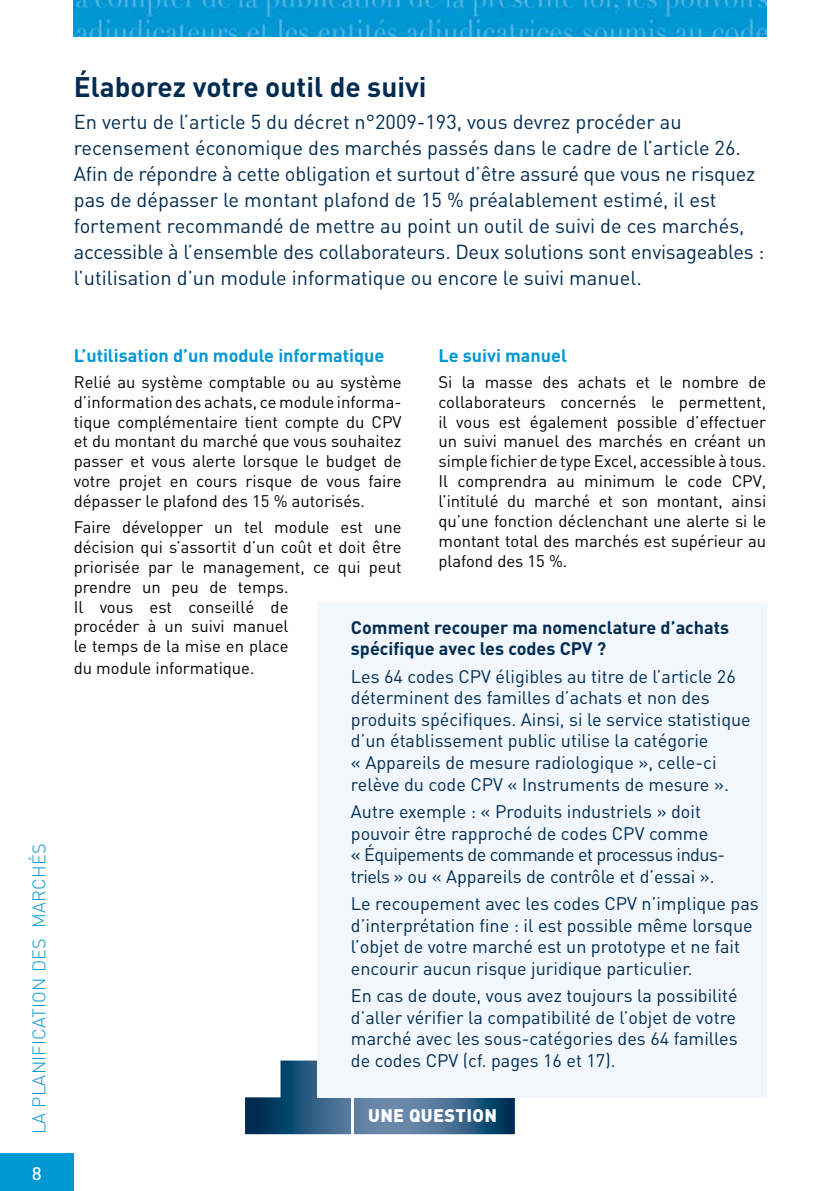
<style>
.page{position:relative;width:840px;height:1191px;background:#fff}
.page>*{position:absolute;margin:0;border:0;box-sizing:border-box;transform-origin:0 0}
.t1{font:700 28px "DIN";color:#002c52}
.t2{font:20px/26px "DIN";color:#002c52}
.t3{font:18px/21.6px "DIN";color:#002c52}
.t4{font:700 18px/21.6px "DIN";color:#002c52}
.t5{font:700 18px "DIN";color:#0098d4}
.t6{font:300 18px "DIN";letter-spacing:.015em;color:#0098d4}
.t7{font:900 18px "DIN";letter-spacing:.02em;color:#fff}
.t8{font:18px "DIN";color:#fff}
.t9{font:16.6px/20px "DIN";color:#000;text-align:justify}
</style>
<div class="page">
<img style="left:74px;top:0;width:691px;height:37px">
<div style="left:0;top:1154px;width:74px;height:37px;background:#0098d4"></div>
<svg style="left:245px;top:1060px;width:269px;height:74px"></svg>
<hr style="left:352px;top:1081px;width:2px;height:74px;background:#fff">
<div style="left:317px;top:602px;width:448px;height:495px;background:#f1f7fc"></div>
<p class="t6" style="left:33px;top:1134px;width:292px;rotate:-90deg">LA PLANIFICATION DES MARCHÉS</p>
<p class="t8" style="left:32px;top:1166px;width:11px">8</p>
<h1 class="t1" style="left:74px;top:77px;width:354px">Élaborez votre outil de suivi</h1>
<p class="t2" style="left:74px;top:111px;width:691px">En vertu de l’article 5 du décret n°2009-193, vous devrez procéder au recensement économique des marchés passés dans le cadre de l’article 26.<br>Afin de répondre à cette obligation et surtout d’être assuré que vous ne risquez pas de dépasser le montant plafond de 15 % préalablement estimé, il est fortement recommandé de mettre au point un outil de suivi de ces marchés, accessible à l’ensemble des collaborateurs. Deux solutions sont envisageables : l’utilisation d’un module informatique ou encore le suivi manuel.</p>
<p class="t5" style="left:74px;top:349px;width:312px">L’utilisation d’un module informatique</p>
<p class="t9" style="left:74px;top:374px;width:329px">Relié au système comptable ou au système d’information des achats, ce module informa&shy;tique complémentaire tient compte du CPV et du montant du marché que vous souhaitez passer et vous alerte lorsque le budget de votre projet en cours risque de vous faire dépasser le plafond des 15 % autorisés.</p>
<p class="t9" style="left:74px;top:519px;width:329px;text-align:left">Faire développer un tel module est une décision qui s’assortit d’un coût et doit être priorisée par le management, ce qui peut prendre un peu de temps.<br>Il vous est conseillé de<br>procéder à un suivi manuel<br>le temps de la mise en place</p>
<p class="t9" style="left:74px;top:660px;width:182px">du module informatique.</p>
<p class="t5" style="left:438px;top:349px;width:130px">Le suivi manuel</p>
<p class="t9" style="left:438px;top:374px;width:329px">Si la masse des achats et le nombre de collaborateurs concernés le permettent, il vous est également possible d’effectuer un suivi manuel des marchés en créant un simple fichier de type Excel, accessible à tous.<br>Il comprendra au minimum le code CPV, l’intitulé du marché et son montant, ainsi qu’une fonction déclenchant une alerte si le montant total des marchés est supérieur au plafond des 15 %.</p>
<p class="t4" style="left:351px;top:618px;width:379px">Comment recouper ma nomenclature d’achats spécifique avec les codes CPV ?</p>
<p class="t3" style="left:351px;top:667px;width:401px">Les 64 codes CPV éligibles au titre de l’article 26 déterminent des familles d’achats et non des produits spécifiques. Ainsi, si le service statistique d’un établissement public utilise la catégorie<br>« Appareils de mesure radiologique », celle-ci relève du code CPV « Instruments de mesure ».</p>
<p class="t3" style="left:351px;top:803px;width:375px">Autre exemple : « Produits industriels » doit pouvoir être rapproché de codes CPV comme<br>« Équipements de commande et processus indus&shy;triels » ou « Appareils de contrôle et d’essai ».</p>
<p class="t3" style="left:351px;top:895px;width:409px">Le recoupement avec les codes CPV n’implique pas d’interprétation fine : il est possible même lorsque l’objet de votre marché est un prototype et ne fait encourir aucun risque juridique particulier.</p>
<p class="t3" style="left:351px;top:987px;width:388px;text-align:justify">En cas de doute, vous avez toujours la possibilité d’aller vérifier la compatibilité de l’objet de votre marché avec les sous-catégories des 64 familles de codes CPV (cf. pages 16 et 17).</p>
<p class="t7" style="left:368px;top:1109px;width:130px">UNE QUESTION</p>
</div>
